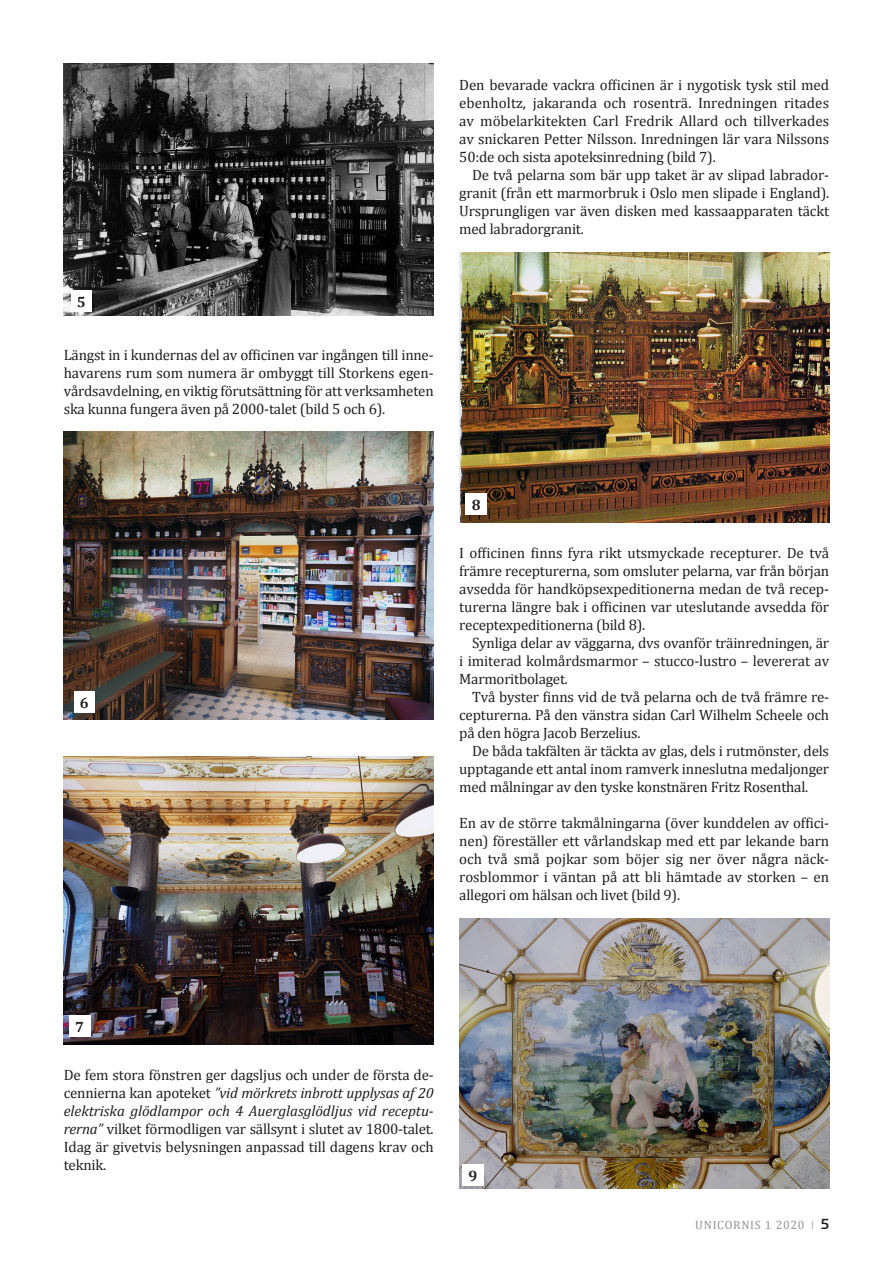
<style>
.page{position:relative;width:893px;height:1263px;background:#fff}
.page>*{position:absolute;margin:0;border:0;box-sizing:border-box;transform-origin:0 0}
.Bröd_utan_indrag{font:15px/18px "Cambria";letter-spacing:-.015em;color:#231f20;text-align:justify}
.Bröd_med_indrag{font:15px/18px "Cambria";letter-spacing:-.015em;color:#231f20;text-align:justify}
.Ingress{font:700 15px "Cambria";color:#231f20}
.t1{font:12px "Cambria";letter-spacing:.06em;color:#939598}
.s1{font-style:italic}
.s2{font-size:9px}
.s3{font-family:"Flexo";font-weight:600;font-size:15px;color:#231f20}
</style>
<div class="page">
<img style="left:64px;top:64px;width:370px;height:252px">
<div style="left:71px;top:290px;width:21px;height:21px;background:#fff"></div>
<img style="left:64px;top:756px;width:370px;height:288px">
<div style="left:69px;top:1015px;width:21px;height:22px;background:#fff"></div>
<img style="left:64px;top:432px;width:370px;height:288px">
<div style="left:74px;top:691px;width:21px;height:21px;background:#fff"></div>
<img style="left:459px;top:918px;width:370px;height:270px">
<div style="left:462px;top:1164px;width:22px;height:21px;background:#fff"></div>
<img style="left:459px;top:252px;width:370px;height:270px">
<div style="left:466px;top:493px;width:21px;height:22px;background:#fff"></div>
<p class="Ingress" style="left:77px;top:291px;width:10px">5</p>
<p class="Bröd_utan_indrag" style="left:64px;top:346px;width:371px">Längst in i kundernas del av officinen var ingången till inne&shy;havarens rum som numera är ombyggt till Storkens egen&shy;vårdsavdelning, en viktig förutsättning för att verksamheten ska kunna fungera även på 2000-talet (bild 5 och 6).</p>
<p class="Bröd_utan_indrag" style="left:459px;top:76px;width:371px">Den bevarade vackra officinen är i nygotisk tysk stil med ebenholtz, jakaranda och rosenträ. Inredningen ritades av möbelarkitekten Carl Fredrik Allard och tillverkades av snickaren Petter Nilsson. Inredningen lär vara Nilssons 50:de och sista apoteksinredning (bild 7).</p>
<p class="Bröd_med_indrag" style="left:459px;top:166px;width:372px;text-indent:13px">De två pelarna som bär upp taket är av slipad labrador&shy;granit (från ett marmorbruk i Oslo men slipade i England).<br>Ursprungligen var även disken med kassaapparaten täckt med labradorgranit.</p>
<p class="Ingress" style="left:80px;top:692px;width:10px">6</p>
<p class="Ingress" style="left:472px;top:494px;width:10px">8</p>
<p class="Bröd_utan_indrag" style="left:459px;top:544px;width:371px">I officinen finns fyra rikt utsmyckade recepturer. De två främre recepturerna, som omsluter pelarna, var från början avsedda för handköpsexpeditionerna medan de två recep&shy;turerna längre bak i officinen var uteslutande avsedda för receptexpeditionerna (bild 8).</p>
<p class="Bröd_med_indrag" style="left:459px;top:634px;width:371px;text-indent:13px">Synliga delar av väggarna, dvs ovanför träinredningen, är i imiterad kolmårdsmarmor – stucco-lustro – levererat av Marmoritbolaget.</p>
<p class="Bröd_med_indrag" style="left:459px;top:688px;width:371px;text-indent:13px">Två byster finns vid de två pelarna och de två främre re&shy;cepturerna. På den vänstra sidan Carl Wilhelm Scheele och på den högra Jacob Berzelius.</p>
<p class="Bröd_med_indrag" style="left:459px;top:742px;width:371px;text-indent:13px">De båda takfälten är täckta av glas, dels i rutmönster, dels upptagande ett antal inom ramverk inneslutna medaljonger med målningar av den tyske konstnären Fritz Rosenthal.</p>
<p class="Bröd_utan_indrag" style="left:459px;top:814px;width:371px">En av de större takmålningarna (över kunddelen av offici&shy;nen) föreställer ett vårlandskap med ett par lekande barn och två små pojkar som böjer sig ner över några näck&shy;rosblommor i väntan på att bli hämtade av storken – en allegori om hälsan och livet (bild 9).</p>
<p class="Ingress" style="left:75px;top:1016px;width:10px">7</p>
<p class="Bröd_utan_indrag" style="left:64px;top:1066px;width:371px">De fem stora fönstren ger dagsljus och under de första de&shy;cennierna kan apoteket <span class="s1">”vid mörkrets inbrott upplysas af 20 elektriska glödlampor och 4 Auerglasglödljus vid receptu&shy;rerna”</span> vilket förmodligen var sällsynt i slutet av 1800-talet.<br>Idag är givetvis belysningen anpassad till dagens krav och teknik.</p>
<p class="Ingress" style="left:469px;top:1165px;width:10px">9</p>
<p class="t1" style="left:695px;top:1218px;width:135px">UNICORNIS 1 2020 <span class="s2">|</span> <span class="s3">5</span></p>
</div>
